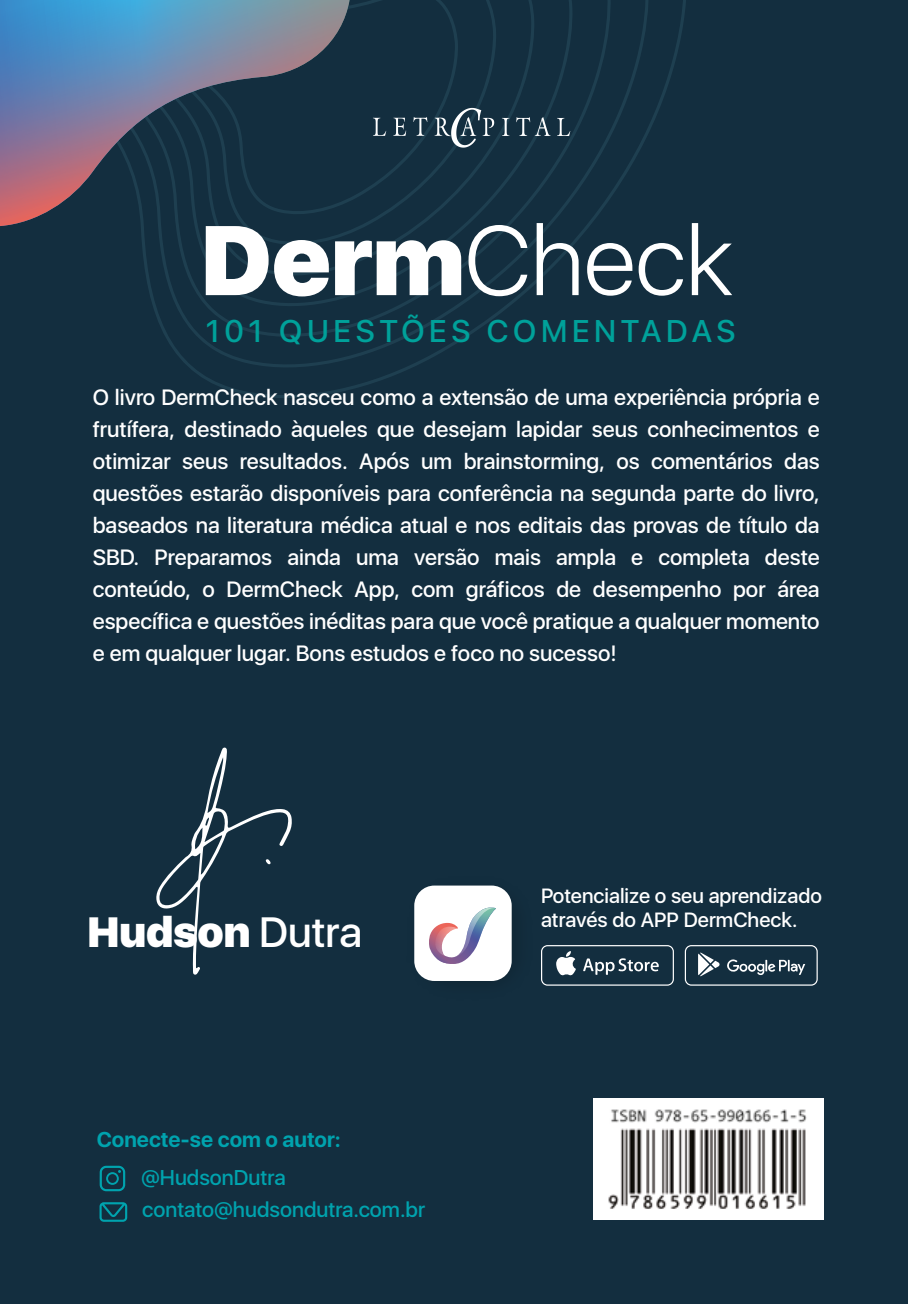
<style>
.page{position:relative;width:908px;height:1304px;background:#fff}
.page>*{position:absolute;margin:0;border:0;box-sizing:border-box;transform-origin:0 0}
.t1{font:300 98px "SFUI Display";color:#fff}
.t2{font:900 42.2px "SFUI Display";color:#fff}
.t3{font:500 31.2px "SFUI Display";letter-spacing:.15em;color:#00a19a}
.t4{font:500 22px/32px "SFUI Display";color:#fff;text-align:justify}
.t5{font:500 21.2px/32.2px "SFUI Display";color:#00a3ae}
.t6{font:700 21.2px "SFUI Display";color:#00a3ae}
.t7{font:500 20.4px/24.6px "SFUI Display";color:#fff}
.s1{font-weight:900}
.s2{font-weight:500}
</style>
<div class="page">
<div style="left:0;top:0;width:907px;height:1304px;background:#132e3f"></div>
<svg style="left:166px;top:0;width:482px;height:367px"></svg>
<svg style="left:153px;top:0;width:457px;height:337px"></svg>
<svg style="left:146px;top:0;width:426px;height:306px"></svg>
<svg style="left:142px;top:0;width:392px;height:275px"></svg>
<svg style="left:141px;top:0;width:355px;height:245px"></svg>
<svg style="left:349px;top:0;width:109px;height:214px"></svg>
<div style="left:593px;top:1098px;width:230px;height:122px;background:#fff"></div>
<svg style="left:0;top:0;width:349px;height:226px"></svg>
<svg style="left:100px;top:1166px;width:25px;height:25px"></svg>
<svg style="left:99px;top:1202px;width:28px;height:20px"></svg>
<svg style="left:684px;top:945px;width:133px;height:41px"></svg>
<svg style="left:590px;top:945px;width:83px;height:41px"></svg>
<img style="left:414px;top:885px;width:176px;height:101px">
<div style="left:414px;top:886px;width:97px;height:95px;background:#fff;border-radius:20px"></div>
<svg style="left:429px;top:907px;width:67px;height:57px"></svg>
<svg style="left:501px;top:118px;width:8px;height:18px"></svg>
<svg style="left:516px;top:117px;width:34px;height:19px"></svg>
<svg style="left:556px;top:118px;width:14px;height:18px"></svg>
<svg style="left:373px;top:118px;width:13px;height:18px"></svg>
<svg style="left:393px;top:118px;width:13px;height:18px"></svg>
<svg style="left:413px;top:117px;width:14px;height:19px"></svg>
<svg style="left:434px;top:108px;width:60px;height:40px"></svg>
<svg style="left:156px;top:747px;width:136px;height:228px"></svg>
<img style="left:608px;top:1109px;width:199px;height:100px">
<h1 class="t1" style="left:201px;top:195px;width:533px"><span class="s1">Derm</span>Check</h1>
<h3 class="t3" style="left:205px;top:309px;width:531px">101 QUESTÕES COMENTADAS</h3>
<p class="t4" style="left:93px;top:382px;width:728px">O livro DermCheck nasceu como a extensão de uma experiência própria e frutífera, destinado àqueles que desejam lapidar seus conhecimentos e otimizar seus resultados. Após um brainstorming, os comentários das questões estarão disponíveis para conferência na segunda parte do livro, baseados na literatura médica atual e nos editais das provas de título da SBD. Preparamos ainda uma versão mais ampla e completa deste conteúdo, o DermCheck App, com gráficos de desempenho por área específica e questões inéditas para que você pratique a qualquer momento e em qualquer lugar. Bons estudos e foco no sucesso!</p>
<h2 class="t2" style="left:87px;top:908px;width:276px">Hudson <span class="s2">Dutra</span></h2>
<p class="t6" style="left:97px;top:1127px;width:245px">Conecte-se com o autor:</p>
<p class="t5" style="left:141px;top:1163px;width:285px">@HudsonDutra contato@hudsondutra.com.br</p>
<p class="t7" style="left:540px;top:885px;width:282px">Potencialize o seu aprendizado através do APP DermCheck.</p>
</div>
